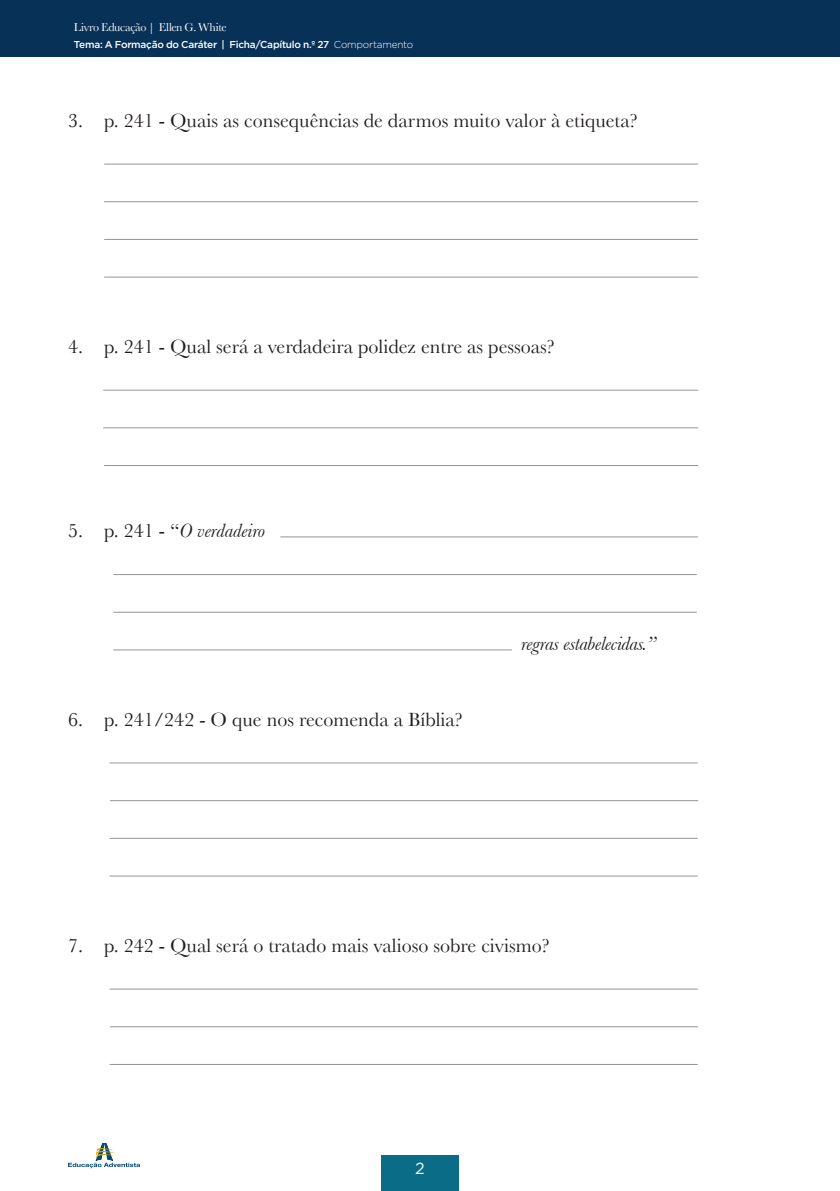
<style>
.page{position:relative;width:840px;height:1191px;background:#fff}
.page>*{position:absolute;margin:0;border:0;box-sizing:border-box;transform-origin:0 0}
.t1{font:20px "Baskerville";color:#231f20}
.List_Paragraph{font:italic 20px "Baskerville";letter-spacing:-.02em;color:#231f20}
.List_Paragraph-2{font:italic 20px "Baskerville";color:#231f20}
.t2{font:16px "Gotham";color:#fff}
.t3{font:12px "Baskerville";letter-spacing:-.025em;color:#fff}
.t4{font:500 10px "Gotham";letter-spacing:-.025em;color:#fff}
.s1{font-weight:300}
.s2{font-style:normal}
</style>
<div class="page">
<div style="left:381px;top:1155px;width:77px;height:36px;background:#0a6c87"></div>
<div style="left:0;top:0;width:839px;height:57px;background:#083157"></div>
<svg style="left:68px;top:1143px;width:72px;height:25px"></svg>
<hr style="left:104px;top:163px;width:593px;height:1px;background:#939598">
<hr style="left:104px;top:201px;width:593px;height:1px;background:#939598">
<hr style="left:104px;top:239px;width:593px;height:1px;background:#939598">
<hr style="left:104px;top:277px;width:593px;height:1px;background:#939598">
<hr style="left:103px;top:390px;width:594px;height:1px;background:#939598">
<hr style="left:103px;top:427px;width:594px;height:1px;background:#939598">
<hr style="left:104px;top:465px;width:593px;height:1px;background:#939598">
<hr style="left:280px;top:536px;width:417px;height:1px;background:#939598">
<hr style="left:113px;top:574px;width:583px;height:1px;background:#939598">
<hr style="left:113px;top:612px;width:583px;height:1px;background:#939598">
<hr style="left:113px;top:649px;width:398px;height:1px;background:#939598">
<hr style="left:109px;top:762px;width:588px;height:1px;background:#939598">
<hr style="left:110px;top:800px;width:587px;height:1px;background:#939598">
<hr style="left:109px;top:838px;width:588px;height:1px;background:#939598">
<hr style="left:109px;top:875px;width:588px;height:1px;background:#939598">
<hr style="left:109px;top:988px;width:588px;height:1px;background:#939598">
<hr style="left:110px;top:1026px;width:587px;height:1px;background:#939598">
<hr style="left:109px;top:1064px;width:588px;height:1px;background:#939598">
<p class="t3" style="left:74px;top:20px;width:154px">Livro Educação | Ellen G. White</p>
<p class="t4" style="left:74px;top:39px;width:340px">Tema: A Formação do Caráter | Ficha/Capítulo n.º 27 <span class="s1">Comportamento</span></p>
<p class="t1" style="left:68px;top:109px;width:571px">3. p. 241 - Quais as consequências de darmos muito valor à etiqueta?</p>
<p class="t1" style="left:68px;top:335px;width:488px">4. p. 241 - Qual será a verdadeira polidez entre as pessoas?</p>
<p class="List_Paragraph-2" style="left:68px;top:519px;width:198px"><span class="s2">5. p. 241 - “</span>O verdadeiro</p>
<p class="t1" style="left:68px;top:707px;width:396px">6. p. 241/242 - O que nos recomenda a Bíblia?</p>
<p class="List_Paragraph" style="left:521px;top:632px;width:136px">regras estabelecidas.”</p>
<p class="t1" style="left:68px;top:933px;width:483px">7. p. 242 - Qual será o tratado mais valioso sobre civismo?</p>
<p class="t2" style="left:415px;top:1159px;width:11px">2</p>
</div>
